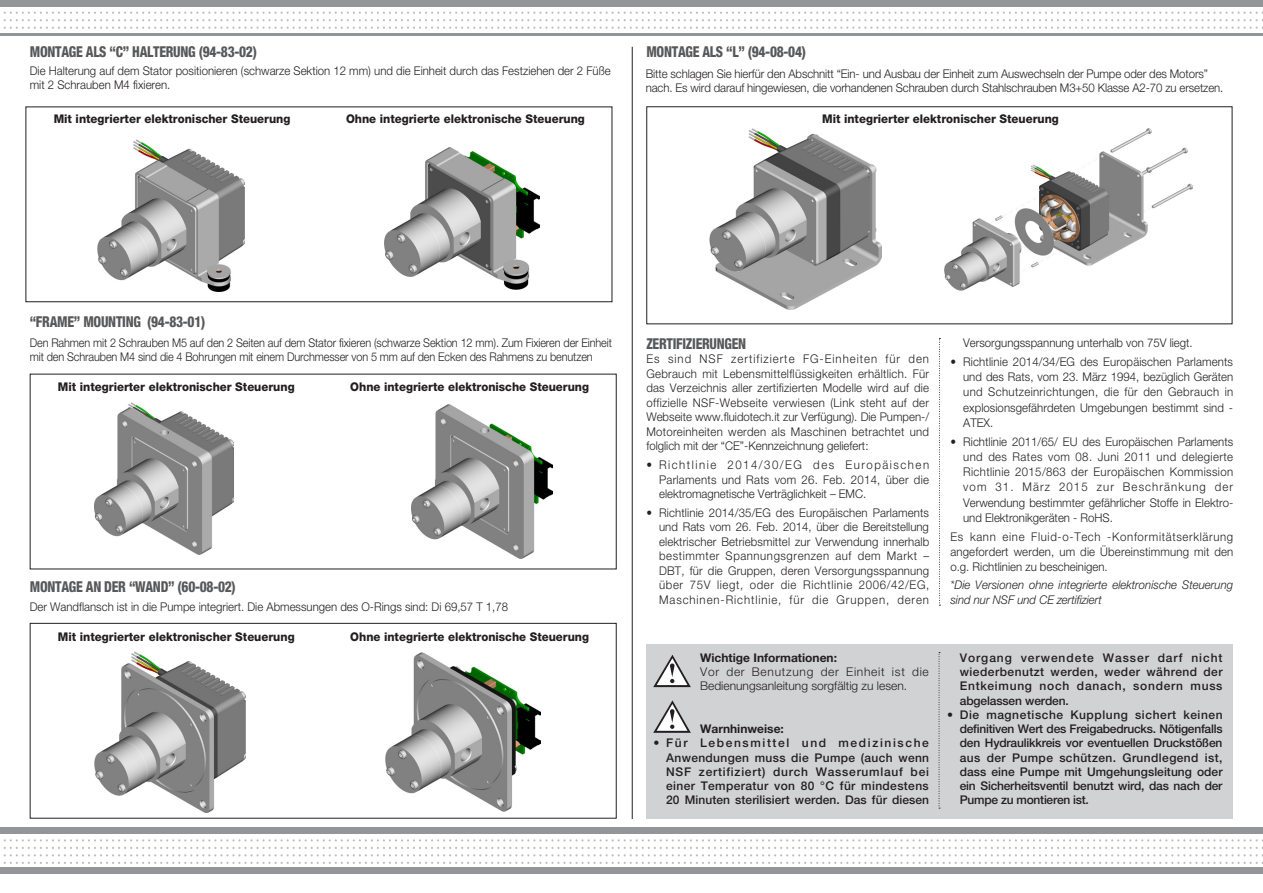
<style>
.page{position:relative;width:1263px;height:893px;background:#fff}
.page>*{position:absolute;margin:0;border:0;box-sizing:border-box;transform-origin:0 0}
.Normale{font:800 condensed 15px "Helvetica Neue LT Std";letter-spacing:-.02em;color:#57585a;scale:.9 1}
.Normale-2{font:300 12px/14.5px "Helvetica Neue LT Std";color:#231f20;text-align:justify;scale:.95 1}
.Normale-3{font:500 12px/14.2px "Helvetica Neue LT Std";letter-spacing:.005em;color:#231f20;text-align:justify}
.Normale-4{font:800 12px "Helvetica Neue LT Std";color:#231f20;scale:.95 1}
.Normale-5{font:300 12px/14.2px "Helvetica Neue LT Std";color:#231f20;scale:.91 1}
.Normale-6{font:italic 300 12px/15.1px "Helvetica Neue LT Std";letter-spacing:.005em;color:#231f20;scale:.95 1}
.Normale-7{font:300 12px/14.2px "Helvetica Neue LT Std";color:#231f20}
.Normale-8{font:700 12px "Helvetica Neue LT Std";color:#231f20}
.s1{font-weight:300}
</style>
<div class="page">
<div style="left:0;top:868px;width:1263px;height:6px;background:#939598"></div>
<div style="left:0;top:828px;width:1263px;height:6px;background:#939598"></div>
<svg style="left:3px;top:839px;width:1260px;height:2px"></svg>
<svg style="left:3px;top:847px;width:1260px;height:9px"></svg>
<svg style="left:3px;top:862px;width:1260px;height:2px"></svg>
<div style="left:0;top:0;width:1263px;height:6px;background:#939598"></div>
<svg style="left:3px;top:27px;width:1260px;height:2px"></svg>
<svg style="left:3px;top:12px;width:1260px;height:9px"></svg>
<hr style="left:0;top:33px;width:1263px;height:3px;background:#939598">
<hr style="left:632px;top:47px;width:1px;height:772px;background:#231f20">
<svg style="left:939px;top:338px;width:1px;height:268px"></svg>
<div style="left:26px;top:107px;width:586px;height:195px;border:1px solid #231f20"></div>
<div style="left:30px;top:623px;width:587px;height:196px;border:1px solid #231f20"></div>
<img style="left:95px;top:652px;width:150px;height:161px">
<img style="left:97px;top:140px;width:147px;height:152px">
<img style="left:385px;top:148px;width:154px;height:142px">
<img style="left:411px;top:405px;width:141px;height:153px">
<img style="left:94px;top:402px;width:139px;height:152px">
<img style="left:386px;top:652px;width:155px;height:159px">
<div style="left:646px;top:106px;width:586px;height:218px;border:1px solid #231f20"></div>
<img style="left:709px;top:128px;width:172px;height:182px">
<img style="left:945px;top:129px;width:248px;height:161px">
<div style="left:646px;top:644px;width:587px;height:175px;background:#d1d2d4"></div>
<svg style="left:653px;top:655px;width:38px;height:32px"></svg>
<svg style="left:653px;top:700px;width:38px;height:33px"></svg>
<svg style="left:939px;top:652px;width:1px;height:157px"></svg>
<p class="Normale" style="left:30px;top:43px;width:254px">MONTAGE ALS “C” HALTERUNG (94-83-02)</p>
<p class="Normale" style="left:646px;top:43px;width:179px">MONTAGE ALS “L” (94-08-04)</p>
<p class="Normale-2" style="left:30px;top:63px;width:613px">Die Halterung auf dem Stator positionieren (schwarze Sektion 12 mm) und die Einheit durch das Festziehen der 2 Füße mit 2 Schrauben M4 fixieren.</p>
<p class="Normale-2" style="left:646px;top:66px;width:610px">Bitte schlagen Sie hierfür den Abschnitt “Ein- und Ausbau der Einheit zum Auswechseln der Pumpe oder des Motors” nach. Es wird darauf hingewiesen, die vorhandenen Schrauben durch Stahlschrauben M3+50 Klasse A2-70 zu ersetzen.</p>
<p class="Normale-4" style="left:54px;top:111px;width:251px">Mit integrierter elektronischer Steuerung</p>
<p class="Normale-4" style="left:346px;top:111px;width:253px">Ohne integrierte elektronische Steuerung</p>
<p class="Normale-4" style="left:822px;top:111px;width:251px">Mit integrierter elektronischer Steuerung</p>
<p class="Normale" style="left:30px;top:312px;width:197px">“FRAME” MOUNTING (94-83-01)</p>
<p class="Normale-5" style="left:30px;top:335px;width:641px">Den Rahmen mit 2 Schrauben M5 auf den 2 Seiten auf dem Stator fixieren (schwarze Sektion 12 mm). Zum Fixieren der Einheit mit den Schrauben M4 sind die 4 Bohrungen mit einem Durchmesser von 5 mm auf den Ecken des Rahmens zu benutzen</p>
<p class="Normale-4" style="left:58px;top:380px;width:251px">Mit integrierter elektronischer Steuerung</p>
<p class="Normale-4" style="left:350px;top:380px;width:253px">Ohne integrierte elektronische Steuerung</p>
<p class="Normale" style="left:30px;top:577px;width:230px">MONTAGE AN DER “WAND” (60-08-02)</p>
<p class="Normale-2" style="left:30px;top:599px;width:505px">Der Wandflansch ist in die Pumpe integriert. Die Abmessungen des O-Rings sind: Di 69,57 T 1,78</p>
<p class="Normale-4" style="left:58px;top:630px;width:251px">Mit integrierter elektronischer Steuerung</p>
<p class="Normale-4" style="left:350px;top:630px;width:253px">Ohne integrierte elektronische Steuerung</p>
<p class="Normale" style="left:646px;top:334px;width:113px">ZERTIFIZIERUNGEN</p>
<p class="Normale-2" style="left:646px;top:352px;width:299px">Es sind NSF zertifizierte FG-Einheiten für den Gebrauch mit Lebensmittelflüssigkeiten erhältlich. Für das Verzeichnis aller zertifizierten Modelle wird auf die offizielle NSF-Webseite verwiesen (Link steht auf der Webseite www.fluidotech.it zur Verfügung). Die Pumpen-/ Motoreinheiten werden als Maschinen betrachtet und folglich mit der “CE”-Kennzeichnung geliefert:</p>
<p class="Normale-2" style="left:659px;top:457px;width:286px;text-indent:-13px">• Richtlinie 2014/30/EG des Europäischen Parlaments und Rats vom 26. Feb. 2014, über die elektromagnetische Verträglichkeit – EMC.</p>
<p class="Normale-2" style="left:659px;top:505px;width:286px;text-indent:-13px">• Richtlinie 2014/35/EG des Europäischen Parlaments und Rats vom 26. Feb. 2014, über die Bereitstellung elektrischer Betriebsmittel zur Verwendung innerhalb bestimmter Spannungsgrenzen auf dem Markt – DBT, für die Gruppen, deren Versorgungsspannung über 75V liegt, oder die Richtlinie 2006/42/EG, Maschinen-Richtlinie, für die Gruppen, deren</p>
<p class="Normale-2" style="left:963px;top:335px;width:243px">Versorgungsspannung unterhalb von 75V liegt.</p>
<p class="Normale-2" style="left:963px;top:354px;width:286px;line-height:15.1px;text-indent:-13px">• Richtlinie 2014/34/EG des Europäischen Parlaments und des Rats, vom 23. März 1994, bezüglich Geräten und Schutzeinrichtungen, die für den Gebrauch in explosionsgefährdeten Umgebungen bestimmt sind - ATEX.</p>
<p class="Normale-2" style="left:963px;top:434px;width:286px;line-height:15.1px;text-indent:-13px">• Richtlinie 2011/65/ EU des Europäischen Parlaments und des Rates vom 08. Juni 2011 und delegierte Richtlinie 2015/863 der Europäischen Kommission vom 31. März 2015 zur Beschränkung der Verwendung bestimmter gefährlicher Stoffe in Elektro&shy;und Elektronikgeräten - RoHS.</p>
<p class="Normale-2" style="left:950px;top:529px;width:299px;line-height:15.1px">Es kann eine Fluid-o-Tech -Konformitätserklärung angefordert werden, um die Übereinstimmung mit den o.g. Richtlinien zu bescheinigen.</p>
<p class="Normale-6" style="left:950px;top:577px;width:299px">*Die Versionen ohne integrierte elektronische Steuerung sind nur NSF und CE zertifiziert</p>
<p class="Normale-8" style="left:700px;top:650px;width:138px">Wichtige Informationen:</p>
<p class="Normale-7" style="left:700px;top:664px;width:230px">Vor der Benutzung der Einheit ist die<br>Bedienungsanleitung sorgfältig zu lesen.</p>
<p class="Normale-8" style="left:700px;top:721px;width:85px">Warnhinweise:</p>
<p class="Normale-3" style="left:666px;top:736px;width:264px;text-indent:-13px"><span class="s1">•</span> Für Lebensmittel und medizinische Anwendungen muss die Pumpe (auch wenn NSF zertifiziert) durch Wasserumlauf bei einer Temperatur von 80 °C für mindestens 20 Minuten sterilisiert werden. Das für diesen</p>
<p class="Normale-3" style="left:960px;top:650px;width:264px">Vorgang verwendete Wasser darf nicht wiederbenutzt werden, weder während der Entkeimung noch danach, sondern muss abgelassen werden.</p>
<p class="Normale-3" style="left:960px;top:707px;width:264px;text-indent:-13px"><span class="s1">•</span> Die magnetische Kupplung sichert keinen definitiven Wert des Freigabedrucks. Nötigenfalls den Hydraulikkreis vor eventuellen Druckstößen aus der Pumpe schützen. Grundlegend ist, dass eine Pumpe mit Umgehungsleitung oder ein Sicherheitsventil benutzt wird, das nach der Pumpe zu montieren ist.</p>
</div>
